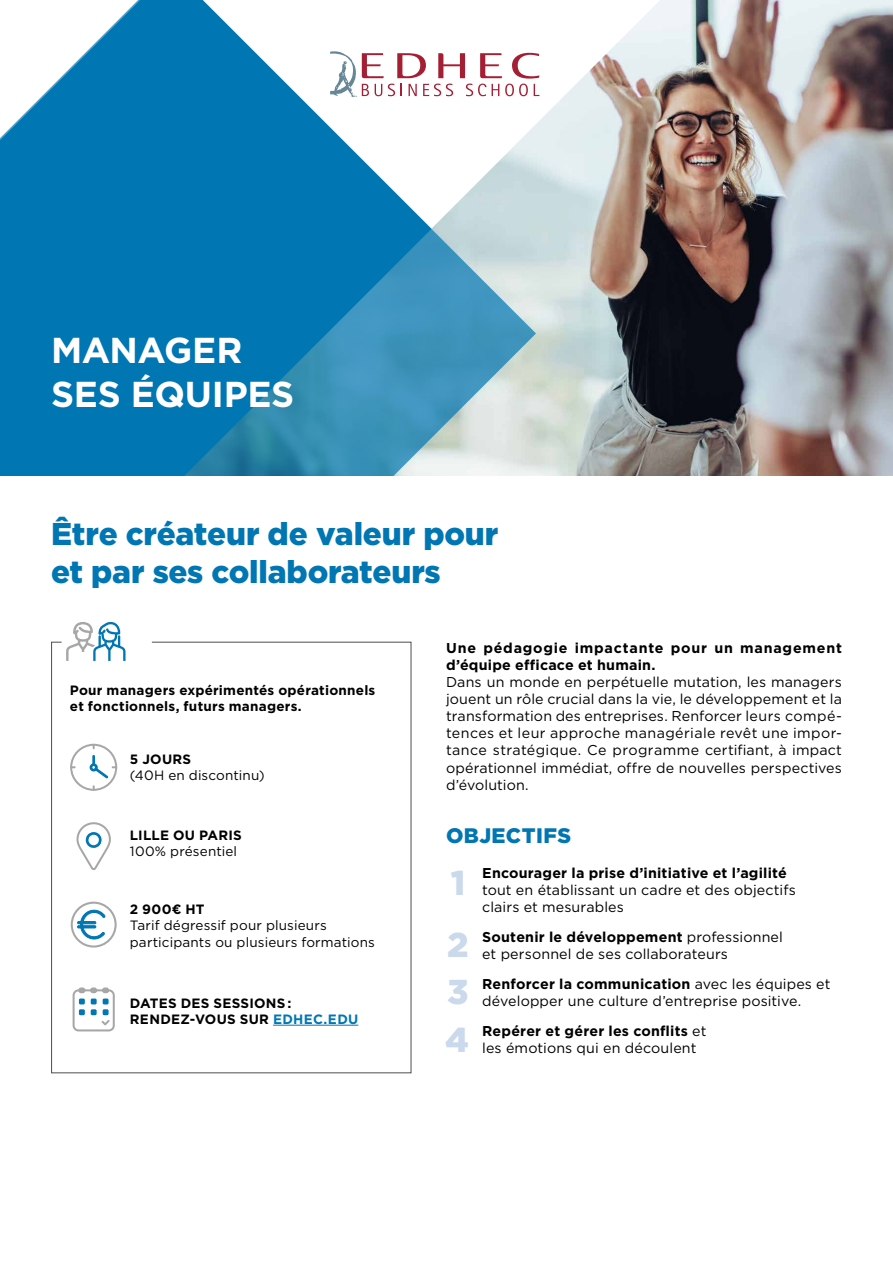
<style>
.page{position:relative;width:893px;height:1263px;background:#fff}
.page>*{position:absolute;margin:0;border:0;box-sizing:border-box;transform-origin:0 0}
.t1{font:700 36px/43.5px "Gotham";letter-spacing:-.01em;color:#fff}
.TITRE__H1{font:900 34.5px "Gotham";color:#cbd9ed}
.PROMESSE__H3{font:900 31.5px/37.8px "Gotham";letter-spacing:-.005em;color:#0076b3}
.OBJECTIFS__H4{font:900 21px "Gotham";letter-spacing:.02em;color:#0076b3}
.TITRE__H1-2{font:14.25px/17.1px "Gotham";letter-spacing:.01em;color:#000}
.BODY_9_5{font:14.25px/17.1px "Gotham";letter-spacing:.01em;color:#000;text-align:justify}
.BODY_9_5-2{font:700 14.25px/17.1px "Gotham";letter-spacing:.055em;color:#000}
.t2{font:700 13.5px/16.2px "Gotham";letter-spacing:.015em;color:#000}
.t3{font:13.5px/16.2px "Gotham";letter-spacing:.01em;color:#000}
.s1{font-weight:700}
.s2{color:#0076b3}
</style>
<div class="page">
<img style="left:536px;top:0;width:357px;height:476px">
<svg style="left:0;top:0;width:536px;height:476px;fill:#0076b3"></svg>
<svg style="left:330px;top:51px;width:209px;height:46px"></svg>
<svg style="left:73px;top:621px;width:48px;height:20px"></svg>
<svg style="left:51px;top:641px;width:361px;height:433px"></svg>
<p class="t1" style="left:51px;top:329px;width:245px">MANAGER<br>SES ÉQUIPES</p>
<p class="PROMESSE__H3" style="left:51px;top:515px;width:449px">Être créateur de valeur pour et par ses collaborateurs</p>
<p class="t2" style="left:70px;top:682px;width:307px">Pour managers expérimentés opérationnels et fonctionnels, futurs managers.</p>
<p class="t3" style="left:130px;top:750px;width:136px"><span class="s1">5 JOURS<br></span>(40H en discontinu)</p>
<p class="t2" style="left:130px;top:827px;width:113px">LILLE OU PARIS</p>
<p class="t3" style="left:130px;top:843px;width:109px">100% présentiel</p>
<p class="t3" style="left:130px;top:901px;width:247px"><span class="s1">2 900€ HT<br></span>Tarif dégressif pour plusieurs participants ou plusieurs formations</p>
<p class="t2" style="left:130px;top:995px;width:230px">DATES DES SESSIONS :<br>RENDEZ-VOUS SUR <span class="s2">EDHEC.EDU</span></p>
<p class="BODY_9_5-2" style="left:446px;top:639px;width:397px">Une pédagogie impactante pour un management d’équipe efficace et humain.</p>
<p class="BODY_9_5" style="left:446px;top:673px;width:397px">Dans un monde en perpétuelle mutation, les managers jouent un rôle crucial dans la vie, le développement et la transformation des entreprises. Renforcer leurs compé&shy;tences et leur approche managériale revêt une impor&shy;tance stratégique. Ce programme certifiant, à impact opérationnel immédiat, offre de nouvelles perspectives d’évolution.</p>
<p class="OBJECTIFS__H4" style="left:446px;top:821px;width:126px">OBJECTIFS</p>
<p class="TITRE__H1-2" style="left:482px;top:864px;width:315px"><span class="s1">Encourager la prise d’initiative et l’agilité </span>tout en établissant un cadre et des objectifs clairs et mesurables</p>
<p class="TITRE__H1-2" style="left:482px;top:928px;width:302px"><span class="s1">Soutenir le développement</span> professionnel et personnel de ses collaborateurs</p>
<p class="TITRE__H1-2" style="left:482px;top:975px;width:350px"><span class="s1">Renforcer la communication</span> avec les équipes et développer une culture d’entreprise positive.</p>
<p class="TITRE__H1-2" style="left:482px;top:1022px;width:226px"><span class="s1">Repérer et gérer les conflits</span> et les émotions qui en découlent</p>
<p class="TITRE__H1" style="left:451px;top:859px;width:16px">1</p>
<p class="TITRE__H1" style="left:447px;top:921px;width:23px">2</p>
<p class="TITRE__H1" style="left:447px;top:968px;width:23px">3</p>
<p class="TITRE__H1" style="left:445px;top:1016px;width:25px">4</p>
</div>
